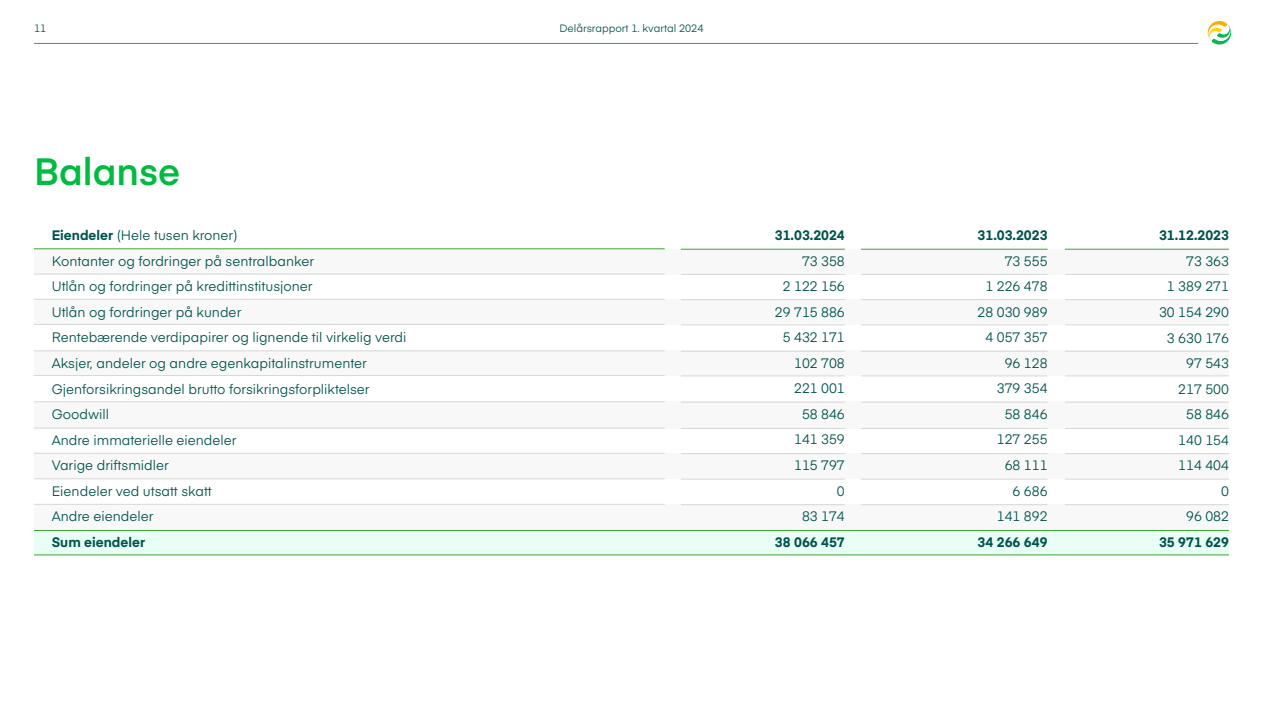
<style>
.page{position:relative;width:1263px;height:711px;background:#fff}
.page>*{position:absolute;margin:0;border:0;box-sizing:border-box;transform-origin:0 0}
.t1{font:600 37.5px "Eina 03";color:#00bb41}
.t2{font:13.5px/25.5px "Eina 03";color:#00534d;text-align:right}
.t3{font:700 13.5px "Eina 03";color:#00534d}
.t4{font:10.5px "Eina 03";color:#00534d}
.s1{font-weight:700}
</style>
<div class="page">
<hr style="left:34px;top:43px;width:1164px;height:1px;background:#3ca432">
<svg style="left:1207px;top:21px;width:24px;height:24px"></svg>
<div style="left:35px;top:530px;width:1194px;height:24px;background:#e9fef5"></div>
<div style="left:35px;top:249px;width:1194px;height:25px;background:#f8f8f8"></div>
<div style="left:35px;top:299px;width:1194px;height:25px;background:#f8f8f8"></div>
<div style="left:35px;top:350px;width:1194px;height:26px;background:#f8f8f8"></div>
<div style="left:35px;top:401px;width:1194px;height:27px;background:#f8f8f8"></div>
<div style="left:35px;top:453px;width:1194px;height:26px;background:#f8f8f8"></div>
<div style="left:35px;top:503px;width:1194px;height:27px;background:#f8f8f8"></div>
<hr style="left:34px;top:248px;width:631px;height:1px;background:#3ca432">
<hr style="left:34px;top:554px;width:1195px;height:1px;background:#3ca432">
<hr style="left:34px;top:530px;width:1195px;height:1px;background:#3ca432">
<hr style="left:681px;top:249px;width:164px;height:1px;background:#3ca432">
<hr style="left:861px;top:249px;width:186px;height:1px;background:#3ca432">
<hr style="left:1065px;top:249px;width:164px;height:1px;background:#3ca432">
<hr style="left:34px;top:299px;width:631px;height:1px;background:#d6d7d7">
<hr style="left:681px;top:299px;width:164px;height:1px;background:#d6d7d7">
<hr style="left:861px;top:299px;width:186px;height:1px;background:#d6d7d7">
<hr style="left:1065px;top:299px;width:164px;height:1px;background:#d6d7d7">
<hr style="left:34px;top:324px;width:631px;height:1px;background:#d6d7d7">
<hr style="left:681px;top:324px;width:164px;height:1px;background:#d6d7d7">
<hr style="left:861px;top:324px;width:186px;height:1px;background:#d6d7d7">
<hr style="left:1065px;top:324px;width:164px;height:1px;background:#d6d7d7">
<hr style="left:34px;top:350px;width:631px;height:1px;background:#d6d7d7">
<hr style="left:681px;top:351px;width:164px;height:1px;background:#d6d7d7">
<hr style="left:861px;top:351px;width:186px;height:1px;background:#d6d7d7">
<hr style="left:1065px;top:351px;width:164px;height:1px;background:#d6d7d7">
<hr style="left:34px;top:375px;width:631px;height:1px;background:#d6d7d7">
<hr style="left:681px;top:375px;width:164px;height:1px;background:#d6d7d7">
<hr style="left:861px;top:375px;width:186px;height:1px;background:#d6d7d7">
<hr style="left:1065px;top:375px;width:164px;height:1px;background:#d6d7d7">
<hr style="left:34px;top:401px;width:631px;height:1px;background:#d6d7d7">
<hr style="left:681px;top:401px;width:164px;height:1px;background:#d6d7d7">
<hr style="left:861px;top:401px;width:186px;height:1px;background:#d6d7d7">
<hr style="left:1065px;top:401px;width:164px;height:1px;background:#d6d7d7">
<hr style="left:34px;top:427px;width:631px;height:1px;background:#d6d7d7">
<hr style="left:681px;top:428px;width:164px;height:1px;background:#d6d7d7">
<hr style="left:861px;top:428px;width:186px;height:1px;background:#d6d7d7">
<hr style="left:1065px;top:428px;width:164px;height:1px;background:#d6d7d7">
<hr style="left:34px;top:452px;width:631px;height:1px;background:#d6d7d7">
<hr style="left:681px;top:453px;width:164px;height:1px;background:#d6d7d7">
<hr style="left:861px;top:453px;width:186px;height:1px;background:#d6d7d7">
<hr style="left:1065px;top:453px;width:164px;height:1px;background:#d6d7d7">
<hr style="left:34px;top:478px;width:631px;height:1px;background:#d6d7d7">
<hr style="left:681px;top:478px;width:164px;height:1px;background:#d6d7d7">
<hr style="left:861px;top:478px;width:186px;height:1px;background:#d6d7d7">
<hr style="left:1065px;top:478px;width:164px;height:1px;background:#d6d7d7">
<hr style="left:34px;top:503px;width:631px;height:1px;background:#d6d7d7">
<hr style="left:681px;top:504px;width:164px;height:1px;background:#d6d7d7">
<hr style="left:861px;top:504px;width:186px;height:1px;background:#d6d7d7">
<hr style="left:1065px;top:504px;width:164px;height:1px;background:#d6d7d7">
<hr style="left:34px;top:273px;width:631px;height:1px;background:#d6d7d7">
<hr style="left:681px;top:274px;width:164px;height:1px;background:#d6d7d7">
<hr style="left:861px;top:274px;width:186px;height:1px;background:#d6d7d7">
<hr style="left:1065px;top:274px;width:164px;height:1px;background:#d6d7d7">
<p class="t4" style="left:34px;top:20px;width:14px">11</p>
<p class="t4" style="left:559px;top:20px;width:145px">Delårsrapport 1. kvartal 2024</p>
<h1 class="t1" style="left:34px;top:143px;width:148px">Balanse</h1>
<p class="t2" style="left:52px;top:221px;width:356px;text-align:left"><span class="s1">Eiendeler</span> (Hele tusen kroner)<br>Kontanter og fordringer på sentralbanker<br>Utlån og fordringer på kredittinstitusjoner<br>Utlån og fordringer på kunder<br>Rentebærende verdipapirer og lignende til virkelig verdi Aksjer, andeler og andre egenkapitalinstrumenter Gjenforsikringsandel brutto forsikringsforpliktelser Goodwill<br>Andre immaterielle eiendeler<br>Varige driftsmidler<br>Eiendeler ved utsatt skatt<br>Andre eiendeler</p>
<p class="t3" style="left:52px;top:531px;width:95px">Sum eiendeler</p>
<p class="t3" style="left:775px;top:225px;width:71px">31.03.2024</p>
<p class="t2" style="left:775px;top:247px;width:71px">73 358<br>2 122 156<br>29 715 886<br>5 432 171<br>102 708<br>221 001<br>58 846<br>141 359<br>115 797<br>0<br>83 174</p>
<p class="t3" style="left:775px;top:531px;width:71px">38 066 457</p>
<p class="t3" style="left:978px;top:225px;width:71px">31.03.2023</p>
<p class="t2" style="left:978px;top:247px;width:71px">73 555<br>1 226 478<br>28 030 989<br>4 057 357<br>96 128<br>379 354<br>58 846<br>127 255<br>68 111<br>6 686<br>141 892</p>
<p class="t3" style="left:978px;top:531px;width:71px">34 266 649</p>
<p class="t3" style="left:1159px;top:225px;width:71px">31.12.2023</p>
<p class="t2" style="left:1159px;top:247px;width:71px">73 363<br>1 389 271<br>30 154 290<br>3 630 176<br>97 543<br>217 500<br>58 846<br>140 154<br>114 404<br>0<br>96 082</p>
<p class="t3" style="left:1159px;top:531px;width:71px">35 971 629</p>
</div>
